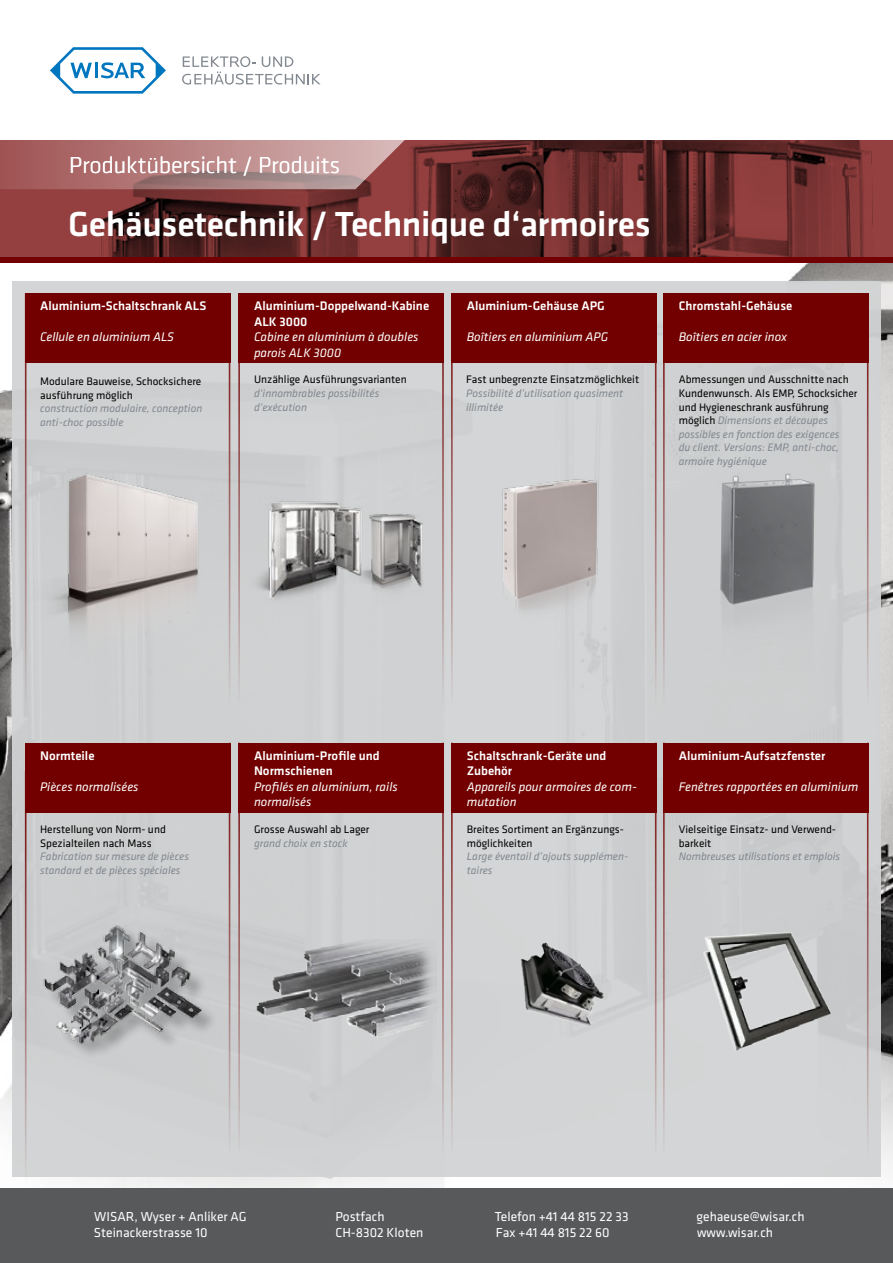
<style>
.page{position:relative;width:893px;height:1263px;background:#fff}
.page>*{position:absolute;margin:0;border:0;box-sizing:border-box;transform-origin:0 0}
.t1{font:500 36px "Klavika";letter-spacing:-.01em;color:#fff}
.t2{font:300 24px "Klavika";color:#fff}
.t3{font:13.5px/16.2px "Klavika";color:#fff}
.t4{font:italic 12.9px/15.5px "Klavika";color:#fff}
.t5{font:500 12.9px/15.5px "Klavika";color:#fff}
.t6{font:italic 11.25px/13.5px "Klavika";color:#82888f}
.t7{font:11.25px/13.5px "Klavika";color:#000}
.s1{font-style:normal;color:#000}
</style>
<div class="page">
<img style="left:0;top:262px;width:893px;height:926px">
<div style="left:12px;top:281px;width:869px;height:895px;background:#d1d3d4"></div>
<div style="left:0;top:257px;width:893px;height:5px;background:#720000"></div>
<svg style="left:0;top:140px;width:893px;height:117px;background:#6a2d2c"></svg>
<svg style="left:50px;top:47px;width:116px;height:47px"></svg>
<svg style="left:182px;top:56px;width:139px;height:29px"></svg>
<svg style="left:0;top:140px;width:424px;height:49px;background:#b07979"></svg>
<div style="left:0;top:1188px;width:893px;height:75px;background:#58595b"></div>
<hr style="left:25px;top:293px;width:2px;height:413px;background:#720000">
<hr style="left:238px;top:293px;width:2px;height:413px;background:#720000">
<hr style="left:238px;top:743px;width:2px;height:412px;background:#720000">
<hr style="left:229px;top:293px;width:1px;height:413px;background:#720000">
<hr style="left:229px;top:743px;width:1px;height:412px;background:#720000">
<hr style="left:25px;top:771px;width:2px;height:413px;background:#720000">
<hr style="left:442px;top:293px;width:2px;height:413px;background:#720000">
<hr style="left:442px;top:743px;width:2px;height:412px;background:#720000">
<div style="left:25px;top:293px;width:205px;height:70px;background:#720000"></div>
<div style="left:25px;top:743px;width:205px;height:69px;background:#720000"></div>
<div style="left:238px;top:293px;width:206px;height:70px;background:#720000"></div>
<div style="left:663px;top:743px;width:205px;height:69px;background:#720000"></div>
<img style="left:238px;top:485px;width:206px;height:122px">
<img style="left:502px;top:468px;width:155px;height:171px">
<img style="left:720px;top:473px;width:95px;height:154px">
<hr style="left:451px;top:743px;width:2px;height:412px;background:#720000">
<hr style="left:663px;top:743px;width:2px;height:412px;background:#720000">
<hr style="left:867px;top:743px;width:1px;height:412px;background:#720000">
<hr style="left:655px;top:743px;width:1px;height:412px;background:#720000">
<div style="left:451px;top:743px;width:205px;height:69px;background:#720000"></div>
<div style="left:238px;top:743px;width:206px;height:69px;background:#720000"></div>
<img style="left:704px;top:927px;width:140px;height:124px">
<img style="left:521px;top:942px;width:88px;height:84px">
<img style="left:244px;top:940px;width:192px;height:97px">
<div style="left:47px;top:927px;width:173px;height:134px;background:#cbcdce"></div>
<img style="left:39px;top:924px;width:170px;height:122px">
<hr style="left:451px;top:293px;width:2px;height:413px;background:#720000">
<hr style="left:663px;top:293px;width:2px;height:413px;background:#720000">
<hr style="left:655px;top:293px;width:1px;height:413px;background:#720000">
<hr style="left:867px;top:293px;width:1px;height:413px;background:#720000">
<div style="left:451px;top:293px;width:205px;height:70px;background:#720000"></div>
<div style="left:663px;top:293px;width:205px;height:70px;background:#720000"></div>
<img style="left:27px;top:459px;width:191px;height:214px">
<h2 class="t2" style="left:69px;top:151px;width:273px">Produktübersicht / Produits</h2>
<h1 class="t1" style="left:68px;top:199px;width:584px">Gehäusetechnik / Technique d‘armoires</h1>
<p class="t5" style="left:40px;top:298px;width:168px">Aluminium-Schaltschrank ALS</p>
<p class="t4" style="left:40px;top:329px;width:136px">Cellule en aluminium ALS</p>
<p class="t7" style="left:40px;top:374px;width:163px">Modulare Bauweise, Schocksichere ausführung möglich</p>
<p class="t6" style="left:40px;top:401px;width:164px">construction modulaire, conception anti-choc possible</p>
<p class="t5" style="left:254px;top:298px;width:177px">Aluminium-Doppelwand-Kabine<br>ALK 3000</p>
<p class="t4" style="left:254px;top:329px;width:166px">Cabine en aluminium à doubles parois ALK 3000</p>
<p class="t7" style="left:254px;top:373px;width:154px">Unzählige Ausführungsvarianten</p>
<p class="t6" style="left:254px;top:386px;width:127px">d‘innombrables possibilités d’exécution</p>
<p class="t5" style="left:467px;top:298px;width:140px">Aluminium-Gehäuse APG</p>
<p class="t4" style="left:467px;top:329px;width:143px">Boîtiers en aluminium APG</p>
<p class="t7" style="left:466px;top:373px;width:175px">Fast unbegrenzte Einsatzmöglichkeit</p>
<p class="t6" style="left:466px;top:386px;width:159px">Possibilité d’utilisation quasiment illimitée</p>
<p class="t5" style="left:679px;top:298px;width:115px">Chromstahl-Gehäuse</p>
<p class="t4" style="left:679px;top:329px;width:110px">Boîtiers en acier inox</p>
<p class="t6" style="left:679px;top:373px;width:180px"><span class="s1">Abmessungen und Ausschnitte nach<br>Kundenwunsch. Als EMP, Schocksicher und Hygieneschrank ausführung möglich</span> Dimensions et découpes possibles en fonction des exigences<br>du client. Versions: EMP, anti-choc, armoire hygiénique</p>
<p class="t5" style="left:40px;top:748px;width:56px">Normteile</p>
<p class="t4" style="left:40px;top:779px;width:100px">Pièces normalisées</p>
<p class="t7" style="left:40px;top:822px;width:127px">Herstellung von Norm- und<br>Spezialteilen nach Mass</p>
<p class="t6" style="left:40px;top:849px;width:150px">Fabrication sur mesure de pièces standard et de pièces spéciales</p>
<p class="t5" style="left:254px;top:748px;width:127px">Aluminium-Profile und<br>Normschienen</p>
<p class="t4" style="left:254px;top:779px;width:145px">Profilés en aluminium, rails normalisés</p>
<p class="t7" style="left:254px;top:822px;width:117px">Grosse Auswahl ab Lager</p>
<p class="t6" style="left:254px;top:836px;width:95px">grand choix en stock</p>
<p class="t5" style="left:467px;top:748px;width:141px">Schaltschrank-Geräte und<br>Zubehör</p>
<p class="t4" style="left:467px;top:779px;width:172px">Appareils pour armoires de com&shy;mutation</p>
<p class="t7" style="left:467px;top:822px;width:159px">Breites Sortiment an Ergänzungs&shy;möglichkeiten</p>
<p class="t6" style="left:467px;top:849px;width:163px">Large éventail d’ajouts supplémen&shy;taires</p>
<p class="t5" style="left:679px;top:748px;width:148px">Aluminium-Aufsatzfenster</p>
<p class="t4" style="left:679px;top:779px;width:181px">Fenêtres rapportées en aluminium</p>
<p class="t7" style="left:679px;top:822px;width:159px">Vielseitige Einsatz- und Verwend&shy;barkeit</p>
<p class="t6" style="left:679px;top:849px;width:163px">Nombreuses utilisations et emplois</p>
<p class="t3" style="left:94px;top:1208px;width:154px">WISAR, Wyser + Anliker AG<br>Steinackerstrasse 10</p>
<p class="t3" style="left:335px;top:1208px;width:90px">Postfach<br>CH-8302 Kloten</p>
<p class="t3" style="left:495px;top:1208px;width:135px">Telefon +41 44 815 22 33<br>Fax +41 44 815 22 60</p>
<p class="t3" style="left:697px;top:1208px;width:110px">gehaeuse@wisar.ch www.wisar.ch</p>
</div>
